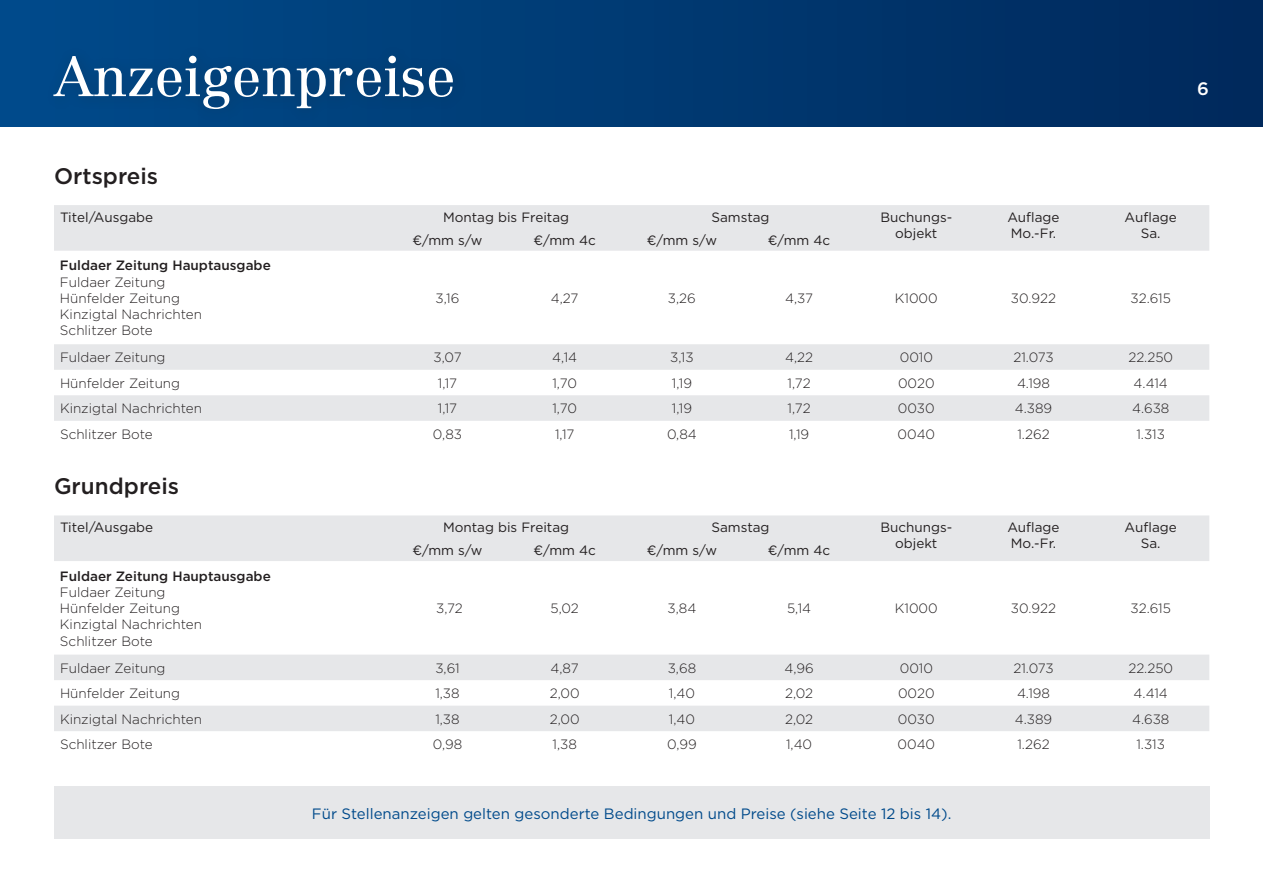
<style>
.page{position:relative;width:1263px;height:893px;background:#fff}
.page>*{position:absolute;margin:0;border:0;box-sizing:border-box;transform-origin:0 0}
.t1{font:55.5px "Centennial LT Pro";color:#fff}
.t2{font:500 22.5px "Gotham";color:#231f20}
.t3{font:500 18px "Gotham";color:#fff}
.t4{font:15px "Gotham";color:#004a8b}
.t5{font:300 13.5px/16.2px "Gotham";color:#231f20}
.t6{font:13.5px/16.2px "Gotham";color:#231f20;text-align:center}
.t7{font:500 13.5px "Gotham";color:#231f20}
</style>
<div class="page">
<div style="left:0;top:0;width:1262px;height:127px;background:linear-gradient(to right,#004b8b,#00295b)"></div>
<div style="left:43px;top:44px;width:425px;height:81px;background:#00427e"></div>
<svg style="left:54px;top:205px;width:1155px;height:216px"></svg>
<svg style="left:54px;top:515px;width:1155px;height:216px"></svg>
<div style="left:54px;top:786px;width:1155px;height:53px;background:#e6e7e9"></div>
<h1 class="t1" style="left:54px;top:43px;width:403px">Anzeigenpreise</h1>
<h3 class="t3" style="left:1197px;top:77px;width:13px">6</h3>
<h2 class="t2" style="left:54px;top:161px;width:106px">Ortspreis</h2>
<p class="t6" style="left:60px;top:209px;width:95px">Titel/Ausgabe</p>
<p class="t6" style="left:443px;top:209px;width:128px">Montag bis Freitag</p>
<p class="t6" style="left:711px;top:209px;width:60px">Samstag</p>
<p class="t6" style="left:880px;top:209px;width:73px">Buchungs&shy;objekt</p>
<p class="t6" style="left:1007px;top:209px;width:54px;text-align:left">Auflage<br>Mo.-Fr.</p>
<p class="t6" style="left:1125px;top:209px;width:54px">Auflage<br>Sa.</p>
<p class="t6" style="left:412px;top:232px;width:72px">€/mm s/w</p>
<p class="t6" style="left:533px;top:232px;width:64px">€/mm 4c</p>
<p class="t6" style="left:647px;top:232px;width:72px">€/mm s/w</p>
<p class="t6" style="left:768px;top:232px;width:64px">€/mm 4c</p>
<p class="t7" style="left:60px;top:257px;width:212px">Fuldaer Zeitung Hauptausgabe</p>
<p class="t5" style="left:60px;top:273px;width:144px">Fuldaer Zeitung<br>Hünfelder Zeitung<br>Kinzigtal Nachrichten<br>Schlitzer Bote</p>
<p class="t5" style="left:436px;top:290px;width:25px">3,16</p>
<p class="t5" style="left:551px;top:290px;width:29px">4,27</p>
<p class="t5" style="left:668px;top:290px;width:29px">3,26</p>
<p class="t5" style="left:785px;top:290px;width:29px">4,37</p>
<p class="t5" style="left:895px;top:290px;width:44px">K1000</p>
<p class="t5" style="left:1011px;top:290px;width:47px">30.922</p>
<p class="t5" style="left:1130px;top:290px;width:42px">32.615</p>
<p class="t5" style="left:60px;top:349px;width:107px">Fuldaer Zeitung</p>
<p class="t5" style="left:433px;top:349px;width:30px">3,07</p>
<p class="t5" style="left:552px;top:349px;width:26px">4,14</p>
<p class="t5" style="left:670px;top:349px;width:25px">3,13</p>
<p class="t5" style="left:785px;top:349px;width:29px">4,22</p>
<p class="t5" style="left:900px;top:349px;width:35px">0010</p>
<p class="t5" style="left:1013px;top:349px;width:42px">21.073</p>
<p class="t5" style="left:1128px;top:349px;width:46px">22.250</p>
<p class="t5" style="left:60px;top:375px;width:122px">Hünfelder Zeitung</p>
<p class="t5" style="left:438px;top:375px;width:21px">1,17</p>
<p class="t5" style="left:552px;top:375px;width:26px">1,70</p>
<p class="t5" style="left:672px;top:375px;width:22px">1,19</p>
<p class="t5" style="left:788px;top:375px;width:25px">1,72</p>
<p class="t5" style="left:898px;top:375px;width:38px">0020</p>
<p class="t5" style="left:1017px;top:375px;width:35px">4.198</p>
<p class="t5" style="left:1133px;top:375px;width:36px">4.414</p>
<p class="t5" style="left:60px;top:400px;width:144px">Kinzigtal Nachrichten</p>
<p class="t5" style="left:438px;top:400px;width:21px">1,17</p>
<p class="t5" style="left:552px;top:400px;width:26px">1,70</p>
<p class="t5" style="left:672px;top:400px;width:22px">1,19</p>
<p class="t5" style="left:788px;top:400px;width:25px">1,72</p>
<p class="t5" style="left:898px;top:400px;width:38px">0030</p>
<p class="t5" style="left:1015px;top:400px;width:39px">4.389</p>
<p class="t5" style="left:1132px;top:400px;width:39px">4.638</p>
<p class="t5" style="left:60px;top:426px;width:94px">Schlitzer Bote</p>
<p class="t5" style="left:433px;top:426px;width:31px">0,83</p>
<p class="t5" style="left:555px;top:426px;width:21px">1,17</p>
<p class="t5" style="left:667px;top:426px;width:31px">0,84</p>
<p class="t5" style="left:789px;top:426px;width:22px">1,19</p>
<p class="t5" style="left:897px;top:426px;width:39px">0040</p>
<p class="t5" style="left:1017px;top:426px;width:34px">1.262</p>
<p class="t5" style="left:1136px;top:426px;width:30px">1.313</p>
<h2 class="t2" style="left:54px;top:471px;width:127px">Grundpreis</h2>
<p class="t6" style="left:60px;top:519px;width:95px">Titel/Ausgabe</p>
<p class="t6" style="left:443px;top:519px;width:128px">Montag bis Freitag</p>
<p class="t6" style="left:711px;top:519px;width:60px">Samstag</p>
<p class="t6" style="left:880px;top:519px;width:73px">Buchungs&shy;objekt</p>
<p class="t6" style="left:1007px;top:519px;width:54px;text-align:left">Auflage<br>Mo.-Fr.</p>
<p class="t6" style="left:1125px;top:519px;width:54px">Auflage<br>Sa.</p>
<p class="t6" style="left:412px;top:542px;width:72px">€/mm s/w</p>
<p class="t6" style="left:533px;top:542px;width:64px">€/mm 4c</p>
<p class="t6" style="left:647px;top:542px;width:72px">€/mm s/w</p>
<p class="t6" style="left:768px;top:542px;width:64px">€/mm 4c</p>
<p class="t7" style="left:60px;top:567px;width:212px">Fuldaer Zeitung Hauptausgabe</p>
<p class="t5" style="left:60px;top:584px;width:144px">Fuldaer Zeitung<br>Hünfelder Zeitung<br>Kinzigtal Nachrichten<br>Schlitzer Bote</p>
<p class="t5" style="left:436px;top:600px;width:28px">3,72</p>
<p class="t5" style="left:550px;top:600px;width:30px">5,02</p>
<p class="t5" style="left:667px;top:600px;width:30px">3,84</p>
<p class="t5" style="left:787px;top:600px;width:26px">5,14</p>
<p class="t5" style="left:895px;top:600px;width:44px">K1000</p>
<p class="t5" style="left:1011px;top:600px;width:47px">30.922</p>
<p class="t5" style="left:1130px;top:600px;width:42px">32.615</p>
<p class="t5" style="left:60px;top:659px;width:107px">Fuldaer Zeitung</p>
<p class="t5" style="left:435px;top:659px;width:26px">3,61</p>
<p class="t5" style="left:550px;top:659px;width:30px">4,87</p>
<p class="t5" style="left:668px;top:659px;width:30px">3,68</p>
<p class="t5" style="left:784px;top:659px;width:31px">4,96</p>
<p class="t5" style="left:900px;top:659px;width:35px">0010</p>
<p class="t5" style="left:1013px;top:659px;width:42px">21.073</p>
<p class="t5" style="left:1128px;top:659px;width:46px">22.250</p>
<p class="t5" style="left:60px;top:685px;width:122px">Hünfelder Zeitung</p>
<p class="t5" style="left:435px;top:685px;width:26px">1,38</p>
<p class="t5" style="left:550px;top:685px;width:31px">2,00</p>
<p class="t5" style="left:669px;top:685px;width:28px">1,40</p>
<p class="t5" style="left:785px;top:685px;width:30px">2,02</p>
<p class="t5" style="left:898px;top:685px;width:38px">0020</p>
<p class="t5" style="left:1017px;top:685px;width:35px">4.198</p>
<p class="t5" style="left:1133px;top:685px;width:36px">4.414</p>
<p class="t5" style="left:60px;top:711px;width:144px">Kinzigtal Nachrichten</p>
<p class="t5" style="left:435px;top:711px;width:26px">1,38</p>
<p class="t5" style="left:550px;top:711px;width:31px">2,00</p>
<p class="t5" style="left:669px;top:711px;width:28px">1,40</p>
<p class="t5" style="left:785px;top:711px;width:30px">2,02</p>
<p class="t5" style="left:898px;top:711px;width:38px">0030</p>
<p class="t5" style="left:1015px;top:711px;width:39px">4.389</p>
<p class="t5" style="left:1132px;top:711px;width:39px">4.638</p>
<p class="t5" style="left:60px;top:736px;width:94px">Schlitzer Bote</p>
<p class="t5" style="left:433px;top:736px;width:31px">0,98</p>
<p class="t5" style="left:552px;top:736px;width:26px">1,38</p>
<p class="t5" style="left:667px;top:736px;width:31px">0,99</p>
<p class="t5" style="left:786px;top:736px;width:28px">1,40</p>
<p class="t5" style="left:897px;top:736px;width:39px">0040</p>
<p class="t5" style="left:1017px;top:736px;width:34px">1.262</p>
<p class="t5" style="left:1136px;top:736px;width:30px">1.313</p>
<p class="t4" style="left:312px;top:804px;width:641px">Für Stellenanzeigen gelten gesonderte Bedingungen und Preise (siehe Seite 12 bis 14).</p>
</div>
